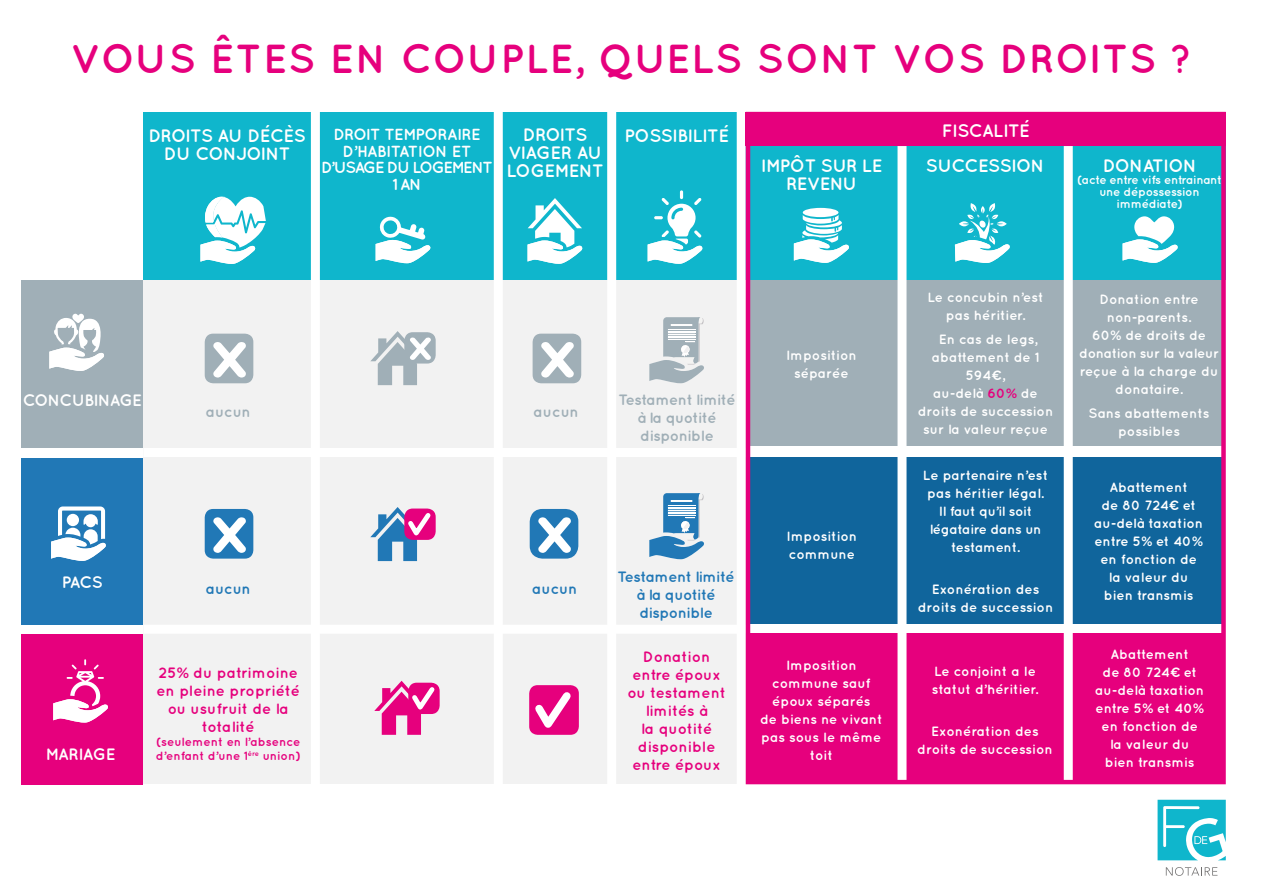
<style>
.page{position:relative;width:1263px;height:893px;background:#fff}
.page>*{position:absolute;margin:0;border:0;box-sizing:border-box;transform-origin:0 0}
.t1{font:700 40.5px "Quicksand";letter-spacing:.03em;color:#e6007d}
.t2{font:700 18px/18px "Quicksand";letter-spacing:-.025em;color:#fff;text-align:center}
.t3{font:700 16.5px "Quicksand";letter-spacing:-.04em;color:#fff}
.t4{font:700 16.05px/16.5px "Quicksand";letter-spacing:-.065em;color:#fff;text-align:center}
.t5{font:700 16.05px "Quicksand";letter-spacing:-.03em;color:#fff}
.t6{font:700 15px/18px "Quicksand";color:#e6007d;text-align:center}
.t7{font:700 15px/18px "Quicksand";letter-spacing:-.03em;color:#a0afb7;text-align:center}
.t8{font:700 15px/18px "Quicksand";letter-spacing:-.03em;color:#2178b6;text-align:center}
.t9{font:700 13.5px/18px "Quicksand";color:#fff;text-align:center}
.t10{font:700 13.5px/18px "Quicksand";letter-spacing:-.02em;color:#fff;text-align:center}
.t11{font:700 12px/12px "Quicksand";letter-spacing:-.03em;color:#fff;text-align:center}
.t12{font:700 12px/14.4px "Quicksand";color:#e6007d}
.s1{font-family:"Raleway"}
.s2{color:#e6007d}
</style>
<div class="page">
<div style="left:747px;top:280px;width:476px;height:165px;background:#a0afb7"></div>
<div style="left:22px;top:458px;width:121px;height:167px;background:#2178b6"></div>
<div style="left:143px;top:279px;width:603px;height:505px;background:#f2f2f2"></div>
<div style="left:143px;top:112px;width:1083px;height:168px;background:#0fb6cc"></div>
<svg style="left:1166px;top:867px;width:51px;height:9px"></svg>
<svg style="left:1157px;top:800px;width:69px;height:60px"></svg>
<div style="left:143px;top:448px;width:1082px;height:9px;background:#fff"></div>
<div style="left:311px;top:112px;width:9px;height:676px;background:#fff"></div>
<div style="left:607px;top:112px;width:9px;height:676px;background:#fff"></div>
<div style="left:494px;top:112px;width:9px;height:676px;background:#fff"></div>
<div style="left:737px;top:112px;width:9px;height:676px;background:#fff"></div>
<div style="left:143px;top:625px;width:1083px;height:9px;background:#fff"></div>
<div style="left:746px;top:112px;width:480px;height:34px;background:#e6007d"></div>
<svg style="left:200px;top:197px;width:66px;height:67px"></svg>
<svg style="left:648px;top:190px;width:55px;height:74px"></svg>
<svg style="left:527px;top:198px;width:56px;height:66px"></svg>
<svg style="left:376px;top:216px;width:55px;height:47px"></svg>
<div style="left:803px;top:208px;width:35px;height:9px;background:#fff;border-radius:50%"></div>
<svg style="left:794px;top:215px;width:55px;height:48px"></svg>
<svg style="left:955px;top:203px;width:55px;height:60px"></svg>
<svg style="left:1122px;top:216px;width:56px;height:47px"></svg>
<svg style="left:51px;top:506px;width:55px;height:55px"></svg>
<div style="left:22px;top:280px;width:121px;height:168px;background:#a0afb7"></div>
<svg style="left:649px;top:317px;width:55px;height:66px"></svg>
<div style="left:205px;top:334px;width:48px;height:49px;background:#a0afb7;border-radius:9px"></div>
<svg style="left:213px;top:342px;width:33px;height:36px"></svg>
<div style="left:404px;top:332px;width:32px;height:32px;background:#a0afb7;border-radius:9px"></div>
<svg style="left:370px;top:331px;width:61px;height:54px"></svg>
<svg style="left:49px;top:314px;width:55px;height:57px"></svg>
<div style="left:533px;top:334px;width:48px;height:49px;background:#a0afb7;border-radius:9px"></div>
<svg style="left:541px;top:342px;width:33px;height:36px"></svg>
<div style="left:748px;top:457px;width:476px;height:166px;background:#10659c"></div>
<svg style="left:649px;top:493px;width:55px;height:66px"></svg>
<div style="left:205px;top:509px;width:48px;height:50px;background:#2178b6;border-radius:9px"></div>
<svg style="left:213px;top:517px;width:33px;height:36px"></svg>
<svg style="left:404px;top:509px;width:32px;height:31px"></svg>
<svg style="left:370px;top:507px;width:65px;height:54px"></svg>
<div style="left:530px;top:509px;width:48px;height:50px;background:#2178b6;border-radius:13px"></div>
<svg style="left:538px;top:517px;width:33px;height:36px"></svg>
<div style="left:748px;top:634px;width:476px;height:149px;background:#e6007d"></div>
<div style="left:22px;top:634px;width:121px;height:150px;background:#e6007d"></div>
<svg style="left:408px;top:683px;width:32px;height:31px"></svg>
<svg style="left:374px;top:681px;width:65px;height:54px"></svg>
<div style="left:529px;top:685px;width:50px;height:50px;background:#e6007d;border-radius:9px"></div>
<svg style="left:529px;top:685px;width:48px;height:50px"></svg>
<svg style="left:53px;top:659px;width:55px;height:64px"></svg>
<div style="left:746px;top:112px;width:480px;height:672px;border:4px solid #e6007d"></div>
<div style="left:897px;top:146px;width:9px;height:634px;background:#fff"></div>
<div style="left:1064px;top:146px;width:9px;height:634px;background:#fff"></div>
<h1 class="t1" style="left:71px;top:34px;width:1123px">VOUS ÊTES EN COUPLE, QUELS SONT VOS DROITS ?</h1>
<h2 class="t2" style="left:148px;top:126px;width:159px">DROITS AU DÉCÈS<br>DU CONJOINT</h2>
<p class="t5" style="left:333px;top:125px;width:149px">DROIT TEMPORAIRE</p>
<h2 class="t2" style="left:625px;top:126px;width:106px">POSSIBILITÉ</h2>
<p class="t4" style="left:321px;top:142px;width:173px">D’HABITATION ET<br>D’USAGE DU LOGEMENT<br>1 AN</p>
<h2 class="t2" style="left:507px;top:125px;width:99px">DROITS<br>VIAGER AU<br>LOGEMENT</h2>
<h2 class="t2" style="left:942px;top:121px;width:90px">FISCALITÉ</h2>
<h2 class="t2" style="left:761px;top:156px;width:123px">IMPÔT SUR LE<br>REVENU</h2>
<h2 class="t2" style="left:926px;top:156px;width:120px">SUCCESSION</h2>
<h2 class="t2" style="left:1103px;top:156px;width:95px">DONATION</h2>
<p class="t11" style="left:1077px;top:173px;width:146px">(acte entre vifs entrainant une dépossession immédiate)</p>
<p class="t3" style="left:23px;top:390px;width:120px">CONCUBINAGE</p>
<p class="t7" style="left:618px;top:390px;width:119px">Testament limité à la quotité disponible</p>
<p class="t7" style="left:206px;top:402px;width:47px">aucun</p>
<p class="t7" style="left:534px;top:402px;width:47px">aucun</p>
<p class="t3" style="left:62px;top:573px;width:42px">PACS</p>
<p class="t3" style="left:46px;top:744px;width:71px">MARIAGE</p>
<p class="t8" style="left:206px;top:580px;width:47px">aucun</p>
<p class="t8" style="left:532px;top:580px;width:47px">aucun</p>
<p class="t6" style="left:157px;top:663px;width:145px">25% du patrimoine en pleine propriété ou usufruit de la totalité</p>
<p class="t12" style="left:156px;top:734px;width:146px">(seulement en l’absence d’enfant d’une 1<sup>ère</sup> union)</p>
<p class="t8" style="left:617px;top:567px;width:119px">Testament limité à la quotité disponible</p>
<p class="t6" style="left:627px;top:647px;width:100px">Donation entre époux ou testament limités à<br>la quotité disponible entre époux</p>
<p class="t9" style="left:786px;top:345px;width:72px">Imposition séparée</p>
<p class="t9" style="left:786px;top:527px;width:72px;text-align:left">Imposition commune</p>
<p class="t9" style="left:927px;top:288px;width:118px">Le concubin n’est pas héritier.</p>
<p class="t9" style="left:918px;top:330px;width:137px">En cas de legs, abattement de 1<br>594<span class="s1">€</span>,<br>au-delà <span class="s2">60%</span> de droits de succession sur la valeur reçue</p>
<p class="t10" style="left:923px;top:465px;width:127px">Le partenaire n’est pas héritier légal.<br>Il faut qu’il soit légataire dans un testament.</p>
<p class="t9" style="left:918px;top:579px;width:137px">Exonération des droits de succession</p>
<p class="t9" style="left:760px;top:656px;width:124px">Imposition commune sauf époux séparés<br>de biens ne vivant pas sous le même toit</p>
<p class="t9" style="left:932px;top:662px;width:108px;text-align:left">Le conjoint a le statut d’héritier.</p>
<p class="t9" style="left:917px;top:722px;width:137px">Exonération des droits de succession</p>
<p class="t9" style="left:1079px;top:290px;width:141px">Donation entre non-parents.<br>60% de droits de donation sur la valeur reçue à la charge du donataire.</p>
<p class="t9" style="left:1089px;top:404px;width:122px">Sans abattements possibles</p>
<p class="t9" style="left:1094px;top:478px;width:110px">Abattement<br>de 80 724<span class="s1">€</span> et au-delà taxation entre 5% et 40% en fonction de la valeur du bien transmis</p>
<p class="t9" style="left:1095px;top:645px;width:110px">Abattement<br>de 80 724<span class="s1">€</span> et au-delà taxation entre 5% et 40% en fonction de la valeur du bien transmis</p>
</div>
